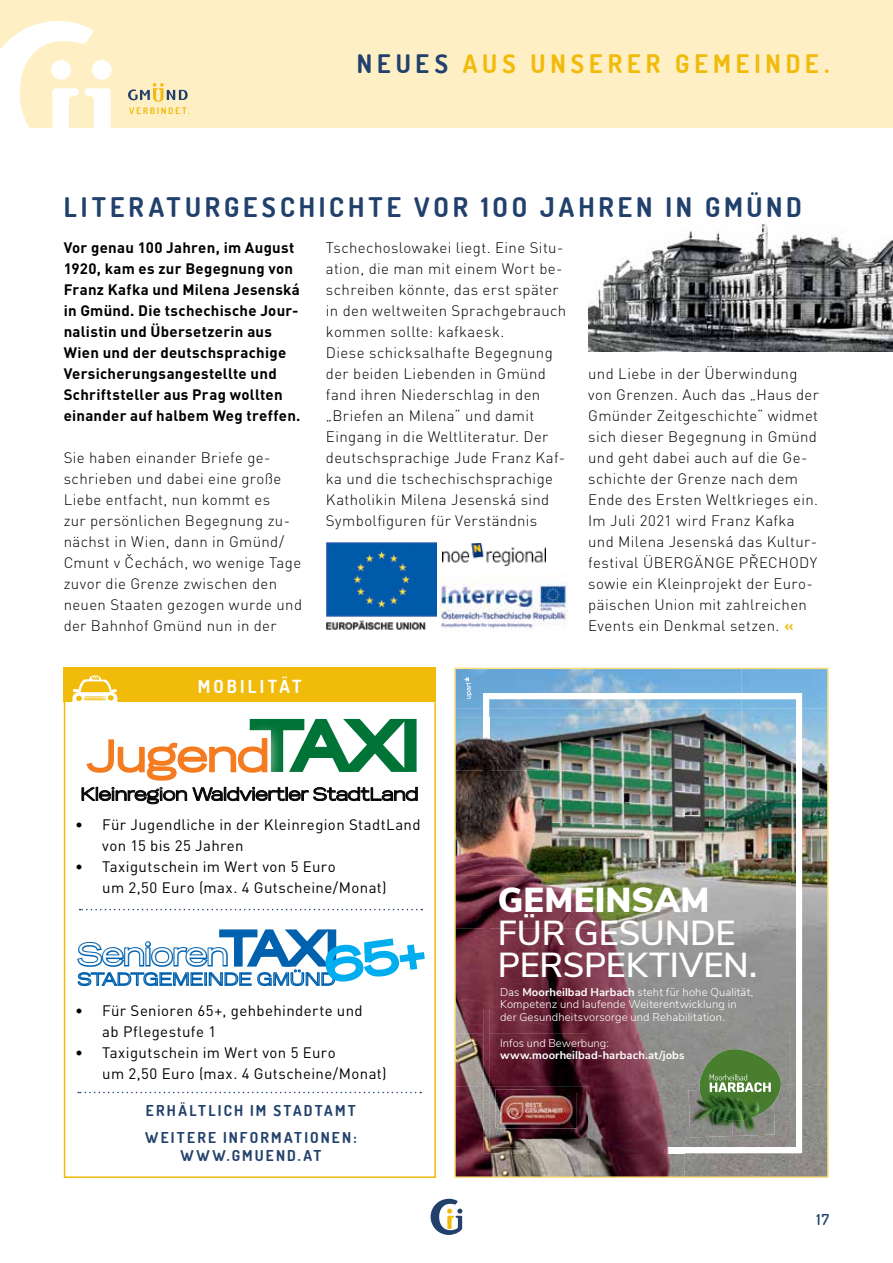
<style>
.page{position:relative;width:893px;height:1263px;background:#fff}
.page>*{position:absolute;margin:0;border:0;box-sizing:border-box;transform-origin:0 0}
.t1{font:44.4px "Reservation Wide";color:#f47b20}
.t2{font:600 34.65px/32.2px "Nunito Sans";letter-spacing:-.005em;color:#fff}
.t3{font:900 34.65px "Nunito Sans";letter-spacing:.005em;color:#fff}
.t4{font:31.2px "Reservation Wide";color:#fff}
.t5{font:700 27px "Dosis";letter-spacing:.145em;color:#21416c}
.t6{font:700 25.5px "Dosis";letter-spacing:.195em;color:#f1bb0c}
.t7{font:700 18px "Dosis";letter-spacing:.17em;color:#fff}
.t8{font:17.85px "Reservation Wide";color:#000}
.t9{font:300 15px/21px "DIN Pro";letter-spacing:.025em;color:#000}
.t10{font:700 15px/21px "DIN Pro";letter-spacing:.02em;color:#000}
.t11{font:15px/21px "DIN Pro";letter-spacing:.025em;color:#000}
.t12{font:700 15px/27px "Dosis";letter-spacing:.145em;color:#21416c}
.t13{font:600 15px "Dosis";color:#21416c}
.t14{font:300 11.25px/12.8px "Nunito Sans";letter-spacing:.015em;color:#fff}
.t15{font:700 11.25px "Nunito Sans";letter-spacing:.01em;color:#fff}
.s1{color:#21416c}
.s2{font-weight:700;color:#f1bb0c}
.s3{font-weight:700}
</style>
<div class="page">
<div style="left:0;top:0;width:893px;height:128px;background:#ffefc5"></div>
<svg style="left:0;top:21px;width:111px;height:107px"></svg>
<svg style="left:128px;top:83px;width:61px;height:31px"></svg>
<svg style="left:431px;top:1199px;width:31px;height:36px"></svg>
<img style="left:588px;top:222px;width:305px;height:130px">
<div style="left:64px;top:686px;width:372px;height:492px;border:2px solid #f1bb0c"></div>
<div style="left:64px;top:668px;width:372px;height:34px;background:#f1bb0c"></div>
<svg style="left:72px;top:676px;width:346px;height:128px"></svg>
<svg style="left:77px;top:929px;width:348px;height:57px"></svg>
<svg style="left:80px;top:909px;width:342px;height:1px"></svg>
<svg style="left:78px;top:1092px;width:343px;height:1px"></svg>
<img style="left:457px;top:671px;width:369px;height:37px">
<img style="left:802px;top:708px;width:24px;height:54px">
<img style="left:684px;top:762px;width:142px;height:413px">
<img style="left:483px;top:693px;width:319px;height:460px">
<img style="left:457px;top:718px;width:227px;height:457px">
<img style="left:483px;top:718px;width:6px;height:290px">
<img style="left:483px;top:1008px;width:50px;height:145px">
<img style="left:533px;top:1147px;width:151px;height:6px">
<svg style="left:465px;top:677px;width:7px;height:22px"></svg>
<div style="left:700px;top:1049px;width:81px;height:72px;background:#487e2e;border-radius:35px"></div>
<img style="left:688px;top:1090px;width:45px;height:47px">
<img style="left:732px;top:1102px;width:43px;height:34px">
<img style="left:700px;top:1087px;width:74px;height:34px">
<svg style="left:710px;top:1074px;width:61px;height:18px"></svg>
<img style="left:498px;top:1093px;width:79px;height:35px">
<img style="left:495px;top:1089px;width:41px;height:38px">
<img style="left:536px;top:1089px;width:40px;height:4px">
<img style="left:498px;top:1093px;width:78px;height:34px">
<div style="left:454px;top:668px;width:375px;height:510px;border:2px solid #ffdf7e"></div>
<img style="left:440px;top:582px;width:127px;height:46px">
<img style="left:326px;top:542px;width:110px;height:88px">
<img style="left:442px;top:544px;width:103px;height:23px">
<h3 class="t6" style="left:357px;top:47px;width:474px"><span class="s1">NEUES</span> AUS UNSERER GEMEINDE.</h3>
<h3 class="t5" style="left:64px;top:189px;width:740px">LITERATURGESCHICHTE VOR 1OO JAHREN IN GMÜND</h3>
<p class="t10" style="left:64px;top:236px;width:238px">Vor genau 100 Jahren, im August<br>1920, kam es zur Begegnung von<br>Franz Kafka und Milena Jesenská in Gmünd. Die tschechische Jour&shy;nalistin und Übersetzerin aus<br>Wien und der deutschsprachige<br>Versicherungsangestellte und<br>Schriftsteller aus Prag wollten einander auf halbem Weg treffen.</p>
<p class="t9" style="left:64px;top:446px;width:240px">Sie haben einander Briefe ge&shy;schrieben und dabei eine große<br>Liebe entfacht, nun kommt es<br>zur persönlichen Begegnung zu&shy;nächst in Wien, dann in Gmünd/<br>Cmunt v Čechách, wo wenige Tage zuvor die Grenze zwischen den neuen Staaten gezogen wurde und der Bahnhof Gmünd nun in der</p>
<p class="t7" style="left:198px;top:674px;width:105px">MOBILITÄT</p>
<h1 class="t1" style="left:86px;top:730px;width:184px">Jugend</h1>
<p class="t9" style="left:326px;top:236px;width:242px">Tschechoslowakei liegt. Eine Situ&shy;ation, die man mit einem Wort be&shy;schreiben könnte, das erst später in den weltweiten Sprachgebrauch kommen sollte: kafkaesk.<br>Diese schicksalhafte Begegnung der beiden Liebenden in Gmünd fand ihren Niederschlag in den „Briefen an Milena“ und damit<br>Eingang in die Weltliteratur. Der deutschsprachige Jude Franz Kaf&shy;ka und die tschechischsprachige<br>Katholikin Milena Jesenská sind<br>Symbolfiguren für Verständnis</p>
<p class="t8" style="left:81px;top:784px;width:339px">Kleinregion Waldviertler StadtLand</p>
<p class="t9" style="left:588px;top:362px;width:232px">und Liebe in der Überwindung von Grenzen. Auch das „Haus der<br>Gmünder Zeitgeschichte“ widmet sich dieser Begegnung in Gmünd und geht dabei auch auf die Ge&shy;schichte der Grenze nach dem<br>Ende des Ersten Weltkrieges ein.<br>Im Juli 2021 wird Franz Kafka und Milena Jesenská das Kultur&shy;festival ÜBERGÄNGE PŘECHODY sowie ein Kleinprojekt der Euro&shy;päischen Union mit zahlreichen<br>Events ein Denkmal setzen. <span class="s2">«</span></p>
<p class="t11" style="left:102px;top:814px;width:320px;text-indent:-27px">• Für Jugendliche in der Kleinregion StadtLand von 15 bis 25 Jahren</p>
<p class="t11" style="left:102px;top:856px;width:286px;text-indent:-27px">• Taxigutschein im Wert von 5 Euro<br>um 2,50 Euro (max. 4 Gutscheine/Monat)</p>
<h3 class="t4" style="left:77px;top:936px;width:152px">Senioren</h3>
<p class="t11" style="left:102px;top:1000px;width:262px;text-indent:-27px">• Für Senioren 65+, gehbehinderte und ab Pflegestufe 1</p>
<p class="t11" style="left:102px;top:1042px;width:286px;text-indent:-27px">• Taxigutschein im Wert von 5 Euro<br>um 2,50 Euro (max. 4 Gutscheine/Monat)</p>
<p class="t12" style="left:145px;top:1096px;width:213px">ERHÄLTLICH IM STADTAMT<br>WEITERE INFORMATIONEN:</p>
<p class="t12" style="left:180px;top:1141px;width:142px">WWW.GMUEND.AT</p>
<h2 class="t3" style="left:498px;top:875px;width:213px">GEMEINSAM</h2>
<h2 class="t2" style="left:498px;top:914px;width:261px">FÜR GESUNDE<br>PERSPEKTIVEN.</h2>
<p class="t14" style="left:500px;top:984px;width:255px">Das <span class="s3">Moorheilbad Harbach</span> steht für hohe Qualität,<br>Kompetenz und laufende Weiterentwicklung in der Gesundheitsvorsorge und Rehabilitation.</p>
<p class="t14" style="left:500px;top:1035px;width:110px">Infos und Bewerbung:</p>
<p class="t15" style="left:500px;top:1047px;width:186px">www.moorheilbad-harbach.at/jobs</p>
<p class="t13" style="left:816px;top:1209px;width:14px">17</p>
</div>
